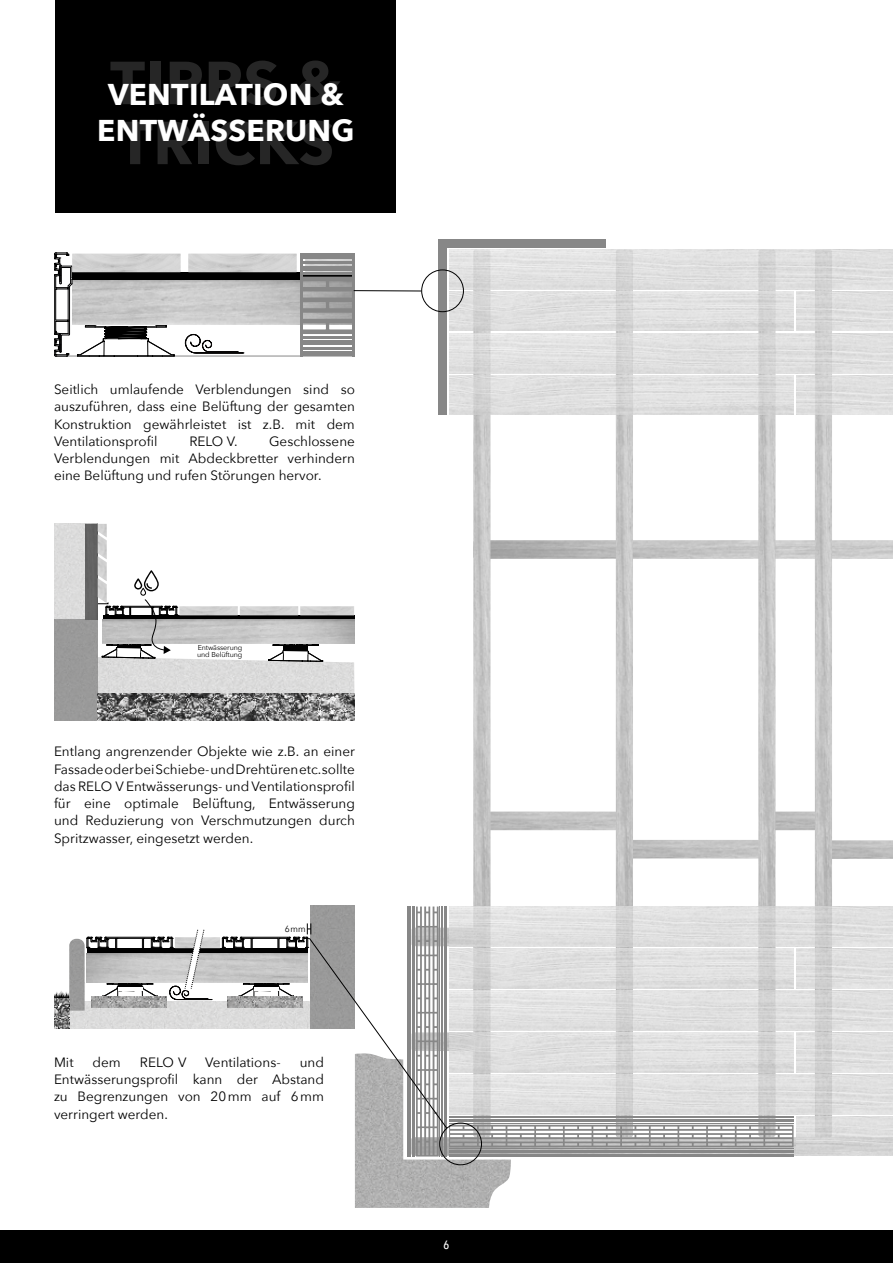
<style>
.page{position:relative;width:893px;height:1263px;background:#fff}
.page>*{position:absolute;margin:0;border:0;box-sizing:border-box;transform-origin:0 0}
.t1{font:700 60px/60px "Avenir Next";letter-spacing:.01em;color:#fff}
.t2{font:700 30px/36px "Avenir Next";letter-spacing:.01em;color:#fff;text-align:center}
.t3{font:13.5px/17.2px "Avenir Next";color:#000;text-align:justify}
.t4{font:500 12px "Avenir Next Condensed";color:#fff}
.t5{font:9px "Avenir Next";color:#000;scale:.95 1}
.t6{font:7.2px/7.5px "Avenir Next";letter-spacing:-.01em;color:#000}
</style>
<div class="page">
<div style="left:0;top:1230px;width:893px;height:33px;background:#000"></div>
<div style="left:55px;top:0;width:340px;height:213px;background:#000"></div>
<svg style="left:355px;top:1156px;width:156px;height:52px;background:#b6b6b6"></svg>
<img style="left:473px;top:289px;width:18px;height:617px">
<img style="left:616px;top:249px;width:17px;height:657px">
<img style="left:758px;top:289px;width:17px;height:617px">
<img style="left:815px;top:249px;width:17px;height:867px">
<img style="left:794px;top:1074px;width:99px;height:40px">
<img style="left:796px;top:1116px;width:97px;height:40px">
<img style="left:794px;top:990px;width:99px;height:40px">
<img style="left:796px;top:1032px;width:97px;height:40px">
<img style="left:794px;top:907px;width:99px;height:39px">
<img style="left:796px;top:948px;width:97px;height:40px">
<img style="left:449px;top:333px;width:444px;height:40px">
<img style="left:796px;top:375px;width:97px;height:40px">
<img style="left:449px;top:375px;width:344px;height:40px">
<img style="left:449px;top:250px;width:444px;height:39px">
<img style="left:796px;top:291px;width:97px;height:40px">
<img style="left:449px;top:291px;width:344px;height:40px">
<div style="left:439px;top:249px;width:8px;height:166px;background:#878787"></div>
<div style="left:439px;top:240px;width:167px;height:8px;background:#878787"></div>
<hr style="left:57px;top:356px;width:297px;height:1px;background:#878787">
<svg style="left:54px;top:252px;width:121px;height:105px"></svg>
<div style="left:72px;top:272px;width:281px;height:8px;background:#000"></div>
<img style="left:72px;top:254px;width:109px;height:18px">
<img style="left:188px;top:254px;width:109px;height:18px">
<svg style="left:185px;top:334px;width:59px;height:19px"></svg>
<img style="left:305px;top:259px;width:48px;height:13px">
<div style="left:300px;top:254px;width:54px;height:5px;background:#878787"></div>
<hr style="left:300px;top:266px;width:54px;height:4px;background:#878787">
<hr style="left:300px;top:261px;width:54px;height:3px;background:#878787">
<hr style="left:300px;top:272px;width:54px;height:3px;background:#878787">
<div style="left:300px;top:340px;width:54px;height:5px;background:#878787"></div>
<hr style="left:300px;top:347px;width:54px;height:2px;background:#878787">
<div style="left:300px;top:351px;width:54px;height:5px;background:#878787"></div>
<hr style="left:300px;top:336px;width:54px;height:2px;background:#878787">
<svg style="left:303px;top:277px;width:50px;height:57px;background:#9e9e9e"></svg>
<hr style="left:300px;top:254px;width:3px;height:102px;background:#878787">
<hr style="left:353px;top:254px;width:1px;height:102px;background:#878787">
<img style="left:98px;top:658px;width:257px;height:62px">
<svg style="left:268px;top:644px;width:55px;height:18px"></svg>
<svg style="left:178px;top:615px;width:176px;height:4px"></svg>
<img style="left:179px;top:606px;width:59px;height:9px">
<img style="left:300px;top:606px;width:54px;height:9px">
<div style="left:54px;top:524px;width:31px;height:95px;background:#dbdbdb"></div>
<div style="left:54px;top:619px;width:44px;height:101px;background:#999"></div>
<div style="left:85px;top:524px;width:13px;height:95px;background:#636363"></div>
<img style="left:98px;top:559px;width:9px;height:11px">
<img style="left:98px;top:537px;width:9px;height:22px">
<svg style="left:98px;top:524px;width:9px;height:13px"></svg>
<img style="left:98px;top:694px;width:256px;height:26px">
<hr style="left:284px;top:651px;width:23px;height:3px;background:#fff">
<svg style="left:97px;top:570px;width:81px;height:88px"></svg>
<div style="left:69px;top:1001px;width:153px;height:27px;background:#dcdbdb"></div>
<div style="left:87px;top:948px;width:221px;height:5px;background:#000"></div>
<svg style="left:54px;top:991px;width:15px;height:8px"></svg>
<div style="left:69px;top:939px;width:16px;height:72px;background:#999"></div>
<img style="left:91px;top:1000px;width:75px;height:8px">
<svg style="left:87px;top:929px;width:125px;height:71px"></svg>
<img style="left:54px;top:999px;width:15px;height:29px">
<hr style="left:354px;top:290px;width:67px;height:1px;background:#000">
<div style="left:421px;top:270px;width:43px;height:42px;border:1px solid #000;border-radius:50%"></div>
<div style="left:439px;top:1123px;width:43px;height:42px;border:1px solid #000;border-radius:50%"></div>
<svg style="left:222px;top:906px;width:572px;height:250px"></svg>
<h1 class="t1" style="left:110px;top:52px;width:233px">TIPPS &amp;<br>TRICKS</h1>
<h2 class="t2" style="left:97px;top:77px;width:259px">VENTILATION &amp;<br>ENTWÄSSERUNG</h2>
<p class="t3" style="left:54px;top:380px;width:302px">Seitlich umlaufende Verblendungen sind so auszuführen, dass eine Belüftung der gesamten Konstruktion gewährleistet ist z.B. mit dem Ventilationsprofil</p>
<p class="t3" style="left:54px;top:432px;width:302px;text-indent:215px">Geschlossene Verblendungen mit Abdeckbretter verhindern eine Belüftung und rufen Störungen hervor.</p>
<p class="t3" style="left:189px;top:432px;width:50px">RELO V.</p>
<p class="t6" style="left:197px;top:643px;width:47px">Entwässerung und Belüftung</p>
<p class="t3" style="left:54px;top:742px;width:302px">Entlang angrenzender Objekte wie z.B. an einer Fassade oder bei Schiebe- und Drehtüren etc. sollte das RELO V Entwässerungs- und Ventilationsprofil für eine optimale Belüftung, Entwässerung und Reduzierung von Verschmutzungen durch Spritzwasser, eingesetzt werden.</p>
<p class="t5" style="left:285px;top:921px;width:23px">6mm</p>
<p class="t3" style="left:54px;top:1053px;width:272px;text-indent:246px">und Entwässerungsprofil kann der Abstand zu Begrenzungen von 20mm auf 6mm verringert werden.</p>
<p class="t3" style="left:54px;top:1053px;width:21px">Mit</p>
<p class="t3" style="left:93px;top:1053px;width:30px">dem</p>
<p class="t3" style="left:140px;top:1053px;width:48px">RELO V</p>
<p class="t3" style="left:205px;top:1053px;width:77px">Ventilations-</p>
<p class="t4" style="left:444px;top:1237px;width:7px">6</p>
</div>
